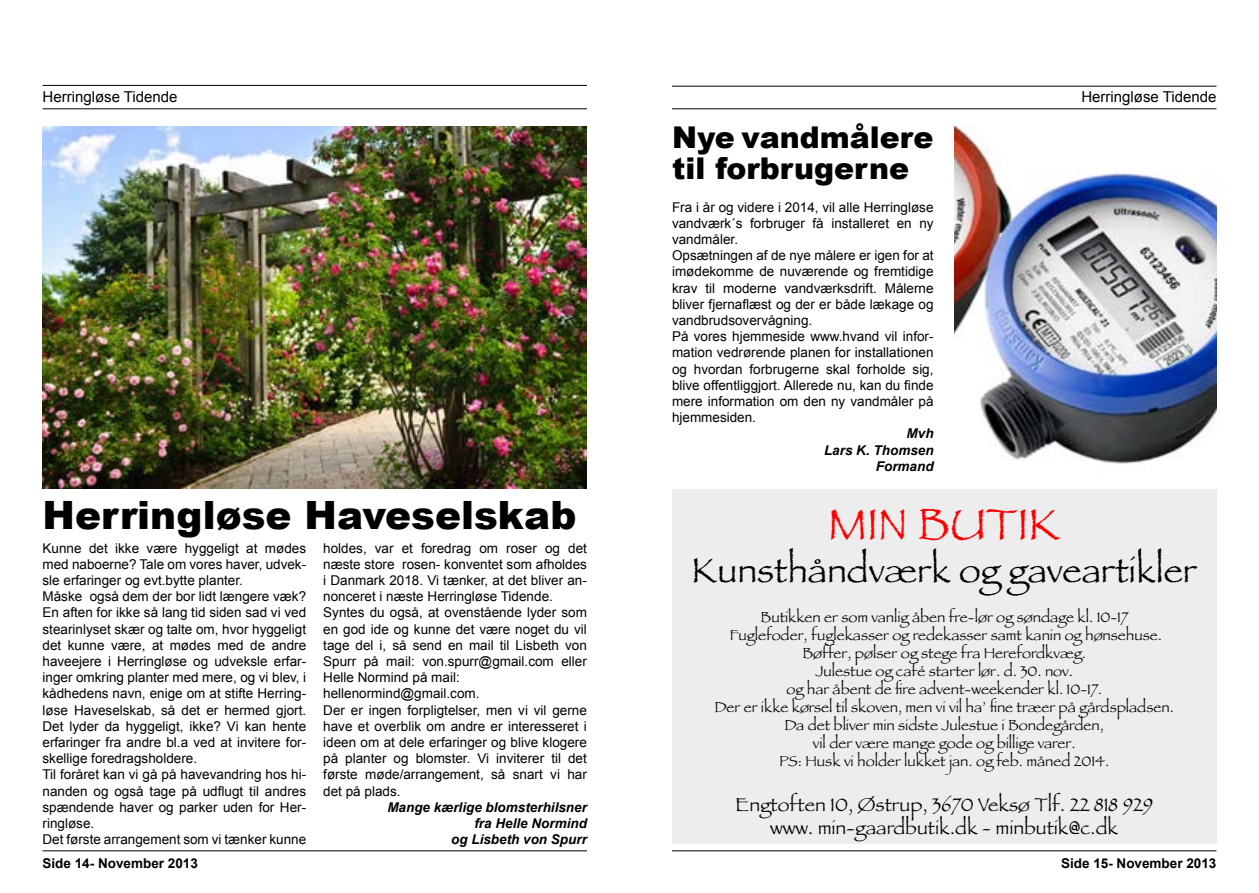
<style>
.page{position:relative;width:1259px;height:893px;background:#fff}
.page>*{position:absolute;margin:0;border:0;box-sizing:border-box;transform-origin:0 0}
.t1{font:45px "Papyrus";color:#f00}
.t2{font:900 39px "Arial";color:#000}
.t3{font:36px "Papyrus";color:#000}
.t4{font:900 30px/31.5px "Arial";color:#000}
.t5{font:19.5px/23.4px "Papyrus";color:#000;text-align:center}
.t6{font:15px/18px "Papyrus";color:#000;text-align:center}
.t7{font:15px "Arial";color:#000}
.t8{font:13.5px/16.2px "Arial";color:#000}
.t9{font:italic 700 13.5px/16.2px "Arial";color:#000;text-align:right}
.t10{font:700 13.5px "Arial";color:#000}
</style>
<div class="page">
<hr style="left:43px;top:85px;width:544px;height:1px;background:#000">
<hr style="left:43px;top:108px;width:544px;height:1px;background:#000">
<hr style="left:672px;top:86px;width:544px;height:1px;background:#000">
<hr style="left:672px;top:108px;width:544px;height:1px;background:#000">
<hr style="left:43px;top:850px;width:544px;height:1px;background:#000">
<hr style="left:672px;top:850px;width:544px;height:1px;background:#000">
<div style="left:672px;top:490px;width:544px;height:354px;background:#ededee"></div>
<img style="left:43px;top:127px;width:544px;height:361px">
<img style="left:955px;top:127px;width:261px;height:337px">
<p class="t7" style="left:43px;top:87px;width:137px">Herringløse Tidende</p>
<p class="t7" style="left:1081px;top:87px;width:137px">Herringløse Tidende</p>
<h3 class="t4" style="left:672px;top:121px;width:263px">Nye vandmålere til forbrugerne</h3>
<h2 class="t2" style="left:43px;top:487px;width:535px">Herringløse Haveselskab</h2>
<p class="t8" style="left:43px;top:540px;width:265px">Kunne det ikke være hyggeligt at mødes med naboerne? Tale om vores haver, udvek&shy;sle erfaringer og evt.bytte planter.<br>Måske også dem der bor lidt længere væk?<br>En aften for ikke så lang tid siden sad vi ved stearinlyset skær og talte om, hvor hyggeligt det kunne være, at mødes med de andre haveejere i Herringløse og udveksle erfar&shy;inger omkring planter med mere, og vi blev, i kådhedens navn, enige om at stifte Herring&shy;løse Haveselskab, så det er hermed gjort.<br>Det lyder da hyggeligt, ikke? Vi kan hente erfaringer fra andre bl.a ved at invitere for&shy;skellige foredragsholdere.<br>Til foråret kan vi gå på havevandring hos hi&shy;nanden og også tage på udflugt til andres spændende haver og parker uden for Her&shy;ringløse.<br>Det første arrangement som vi tænker kunne</p>
<p class="t8" style="left:323px;top:540px;width:265px">holdes, var et foredrag om roser og det næste store rosen- konventet som afholdes i Danmark 2018. Vi tænker, at det bliver an&shy;nonceret i næste Herringløse Tidende.<br>Syntes du også, at ovenstående lyder som en god ide og kunne det være noget du vil tage del i, så send en mail til Lisbeth von Spurr på mail: von.spurr@gmail.com eller Helle Normind på mail: hellenormind@gmail.com.<br>Der er ingen forpligtelser, men vi vil gerne have et overblik om andre er interesseret i ideen om at dele erfaringer og blive klogere på planter og blomster. Vi inviterer til det første møde/arrangement, så snart vi har det på plads.</p>
<p class="t9" style="left:387px;top:799px;width:201px">Mange kærlige blomsterhilsner fra Helle Normind<br>og Lisbeth von Spurr</p>
<p class="t8" style="left:672px;top:199px;width:263px">Fra i år og videre i 2014, vil alle Herringløse vandværk´s forbruger få installeret en ny vandmåler.<br>Opsætningen af de nye målere er igen for at imødekomme de nuværende og fremtidige krav til moderne vandværksdrift. Målerne bliver fjernaflæst og der er både lækage og vandbrudsovervågning.<br>På vores hjemmeside www.hvand vil infor&shy;mation vedrørende planen for installationen og hvordan forbrugerne skal forholde sig, blive offentliggjort. Allerede nu, kan du finde mere information om den ny vandmåler på hjemmesiden.</p>
<p class="t9" style="left:824px;top:426px;width:111px">Mvh<br>Lars K. Thomsen<br>Formand</p>
<h1 class="t1" style="left:828px;top:497px;width:234px">MIN BUTIK</h1>
<h3 class="t3" style="left:691px;top:549px;width:507px">Kunsthåndværk og gaveartikler</h3>
<p class="t6" style="left:714px;top:608px;width:461px">Butikken er som vanlig åben fre-lør og søndage kl. 10-17<br>Fuglefoder, fuglekasser og redekasser samt kanin og hønsehuse.<br>Bøffer, pølser og stege fra Herefordkvæg.<br>Julestue og café starter lør. d. 30. nov.<br>og har åbent de fire advent-weekender kl. 10-17.<br>Der er ikke kørsel til skoven, men vi vil ha’ fine træer på gårdspladsen.<br>Da det bliver min sidste Julestue i Bondegården,<br>vil der være mange gode og billige varer.<br>PS: Husk vi holder lukket jan. og feb. måned 2014.</p>
<h3 class="t5" style="left:735px;top:792px;width:419px">Engtoften 10, Østrup, 3670 Veksø Tlf. 22 818 929 www. min-gaardbutik.dk - minbutik@c.dk</h3>
<p class="t10" style="left:43px;top:854px;width:157px">Side 14- November 2013</p>
<p class="t10" style="left:1061px;top:854px;width:157px">Side 15- November 2013</p>
</div>
